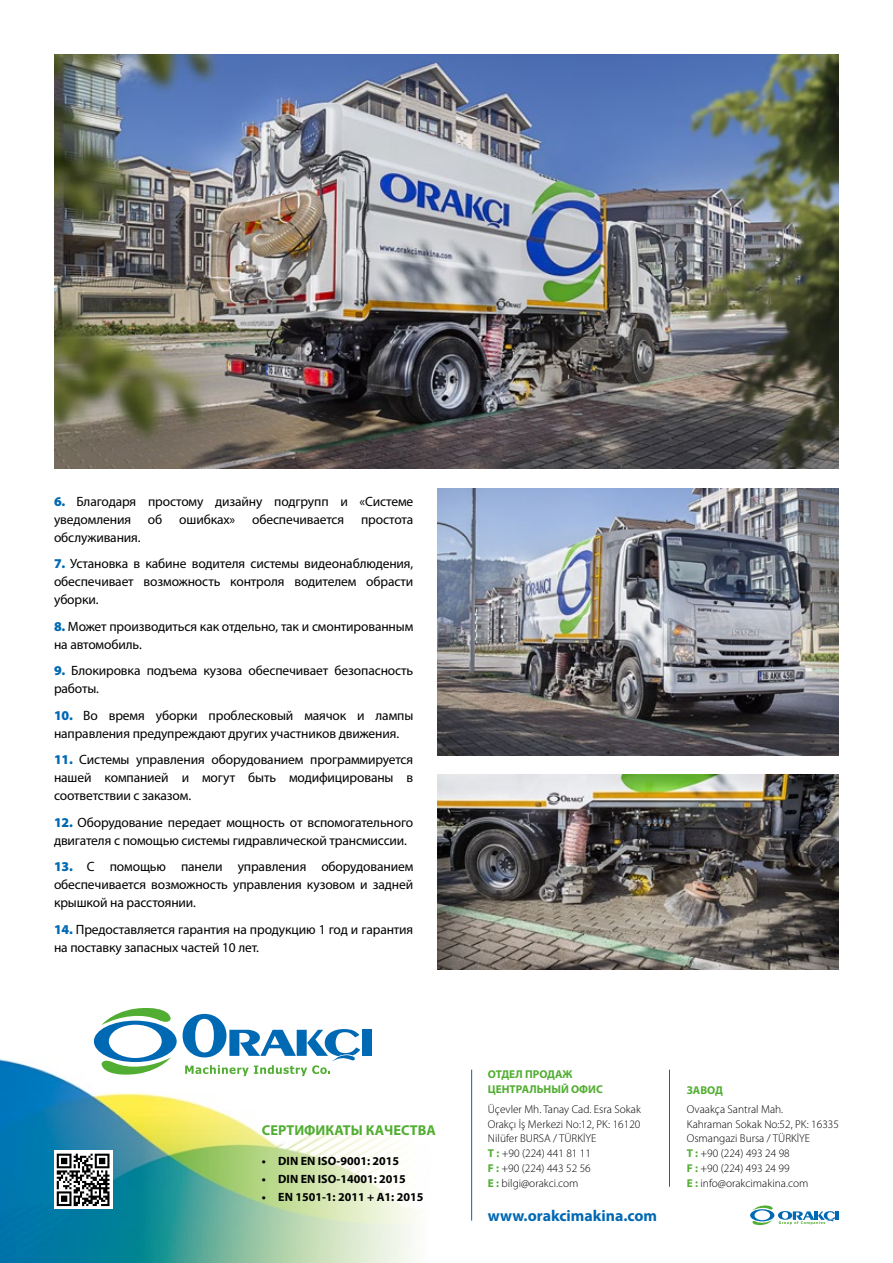
<style>
.page{position:relative;width:893px;height:1263px;background:#fff}
.page>*{position:absolute;margin:0;border:0;box-sizing:border-box;transform-origin:0 0}
.t1{font:700 15.75px "Myriad Pro";color:#0069b4}
.t2{font:700 14.4px "Myriad Pro";color:#52ae32}
.t3{font:13.5px/18px "Myriad Pro";letter-spacing:-.01em;color:#000}
.t4{font:700 12px "Myriad Pro";color:#000}
.t5{font:300 11.4px/14.7px "Myriad Pro";color:#000}
.t6{font:700 11.4px/15.1px "Myriad Pro";color:#52ae32}
.s1{font-weight:900;color:#0069b4}
.s2{font-weight:700;color:#52ae32}
</style>
<div class="page">
<img style="left:438px;top:488px;width:401px;height:268px">
<img style="left:438px;top:774px;width:401px;height:195px">
<img style="left:54px;top:54px;width:785px;height:415px">
<img style="left:0;top:1013px;width:418px;height:250px">
<svg style="left:750px;top:1205px;width:89px;height:20px"></svg>
<hr style="left:669px;top:1070px;width:1px;height:117px;background:#0069b4">
<hr style="left:471px;top:1070px;width:1px;height:150px;background:#0069b4">
<svg style="left:94px;top:1008px;width:83px;height:67px"></svg>
<div style="left:362px;top:1030px;width:10px;height:26px;background:#0069b4"></div>
<svg style="left:183px;top:1014px;width:177px;height:62px"></svg>
<svg style="left:54px;top:1151px;width:58px;height:58px"></svg>
<svg style="left:57px;top:1154px;width:52px;height:52px"></svg>
<p class="t3" style="left:54px;top:492px;width:361px;text-align:justify"><span class="s1">6.</span> Благодаря простому дизайну подгрупп и «Системе уведомления об ошибках» обеспечивается простота обслуживания.</p>
<p class="t3" style="left:54px;top:554px;width:361px;text-align:justify"><span class="s1">7.</span> Установка в кабине водителя системы видеонаблюдения, обеспечивает возможность контроля водителем обрасти уборки.</p>
<p class="t3" style="left:54px;top:617px;width:361px"><span class="s1">8.</span> Может производиться как отдельно, так и смонтированным на автомобиль.</p>
<p class="t3" style="left:54px;top:661px;width:361px"><span class="s1">9.</span> Блокировка подъема кузова обеспечивает безопасность работы.</p>
<p class="t3" style="left:54px;top:706px;width:361px"><span class="s1">10.</span> Во время уборки проблесковый маячок и лампы направления предупреждают других участников движения.</p>
<p class="t3" style="left:54px;top:750px;width:361px;text-align:justify"><span class="s1">11.</span> Системы управления оборудованием программируется нашей компанией и могут быть модифицированы в соответствии с заказом.</p>
<p class="t3" style="left:54px;top:813px;width:361px"><span class="s1">12.</span> Оборудование передает мощность от вспомогательного двигателя с помощью системы гидравлической трансмиссии.</p>
<p class="t3" style="left:54px;top:857px;width:361px;text-align:justify"><span class="s1">13.</span> С помощью панели управления оборудованием обеспечивается возможность управления кузовом и задней крышкой на расстоянии.</p>
<p class="t3" style="left:54px;top:920px;width:361px"><span class="s1">14.</span> Предоставляется гарантия на продукцию 1 год и гарантия на поставку запасных частей 10 лет.</p>
<p class="t2" style="left:262px;top:1120px;width:175px">СЕРТИФИКАТЫ КАЧЕСТВА</p>
<p class="t4" style="left:262px;top:1153px;width:139px">• DIN EN ISO-9001: 2015</p>
<p class="t4" style="left:262px;top:1171px;width:146px">• DIN EN ISO-14001: 2015</p>
<p class="t4" style="left:262px;top:1189px;width:163px">• EN 1501-1: 2011 + A1: 2015</p>
<p class="t6" style="left:488px;top:1066px;width:117px">ОТДЕЛ ПРОДАЖ<br>ЦЕНТРАЛЬНЫЙ ОФИС</p>
<p class="t5" style="left:488px;top:1102px;width:154px">Üçevler Mh. Tanay Cad. Esra Sokak<br>Orakçı İş Merkezi No:12, PK: 16120<br>Nilüfer BURSA / TÜRKİYE<br><span class="s2">T :</span> +90 (224) 441 81 11<br><span class="s2">F :</span> +90 (224) 443 52 56<br><span class="s2">E :</span> bilgi@orakci.com</p>
<p class="t1" style="left:488px;top:1205px;width:171px">www.orakcimakina.com</p>
<p class="t6" style="left:687px;top:1082px;width:38px">ЗАВОД</p>
<p class="t5" style="left:687px;top:1102px;width:154px">Ovaakça Santral Mah.<br>Kahraman Sokak No:52, PK: 16335<br>Osmangazi Bursa / TÜRKİYE<br><span class="s2">T :</span> +90 (224) 493 24 98<br><span class="s2">F :</span> +90 (224) 493 24 99<br><span class="s2">E :</span> info@orakcimakina.com</p>
</div>
